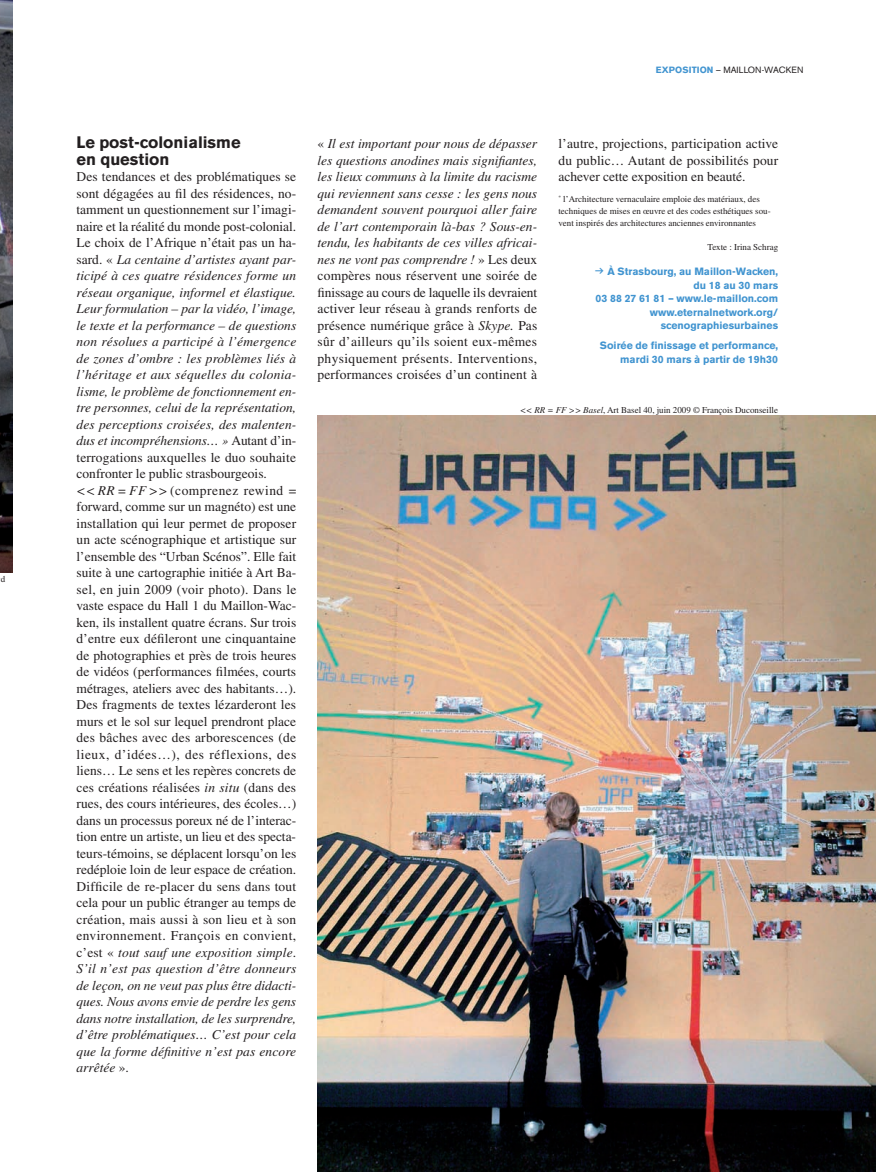
<style>
.page{position:relative;width:876px;height:1174px;background:#fff}
.page>*{position:absolute;margin:0;border:0;box-sizing:border-box;transform-origin:0 0}
.t1{font:700 16.5px/16.5px "Akzidenz Grotesk BE";color:#231f20}
.t2{font:13.5px/16.5px "Times";color:#231f20}
.t3{font:italic 13.5px/16.5px "Times";color:#231f20;text-align:justify}
.t4{font:700 10.5px/13.5px "Akzidenz Grotesk BE";color:#4194d0;text-align:right}
.t5{font:9px/12px "Times";color:#231f20}
.t6{font:9px "Akzidenz Grotesk BE";color:#231f20}
.t7{font:700 9px "Akzidenz Grotesk BE";color:#4194d0}
.s1{font-style:italic}
.s2{font-style:normal}
.s3{font-family:"FRAC"}
</style>
<div class="page">
<img style="left:0;top:0;width:13px;height:573px">
<img style="left:317px;top:416px;width:559px;height:755px">
<p class="t5" style="left:1px;top:572px;width:6px">d</p>
<p class="t7" style="left:656px;top:64px;width:20px">exposi</p>
<p class="t7" style="left:692px;top:64px;width:12px">tion</p>
<p class="t6" style="left:716px;top:64px;width:14px">– MAILLON</p>
<p class="t6" style="left:762px;top:64px;width:11px">-WACKEN</p>
<p class="t1" style="left:77px;top:134px;width:166px">Le post-colonialisme en question</p>
<p class="t2" style="left:77px;top:168px;width:221px">Des tendances et des problématiques se sont dégagées au fil des résidences, no&shy;tamment un questionnement sur l’imagi&shy;naire et la réalité du monde post-colonial.<br>Le choix de l’Afrique n’était pas un ha&shy;sard. « <span class="s1">La centaine d’artistes ayant par&shy;ticipé à ces quatre résidences forme un réseau organique, informel et élastique.<br>Leur formulation – par la vidéo, l’image, le texte et la performance – de questions non résolues a participé à l’émergence de zones d’ombre : les problèmes liés à l’héritage et aux séquelles du colonia&shy;lisme, le problème de fonctionnement en&shy;tre personnes, celui de la représentation, des perceptions croisées, des malenten&shy;dus et incompréhensions… »</span> Autant d’in&shy;terrogations auxquelles le duo souhaite confronter le public strasbourgeois.<br><span class="s1">&lt;&lt; RR = FF &gt;&gt;</span> (comprenez rewind = forward, comme sur un magnéto) est une installation qui leur permet de proposer un acte scénographique et artistique sur l’ensemble des “Urban Scénos”. Elle fait suite à une cartographie initiée à Art Ba&shy;sel, en juin 2009 (voir photo). Dans le vaste espace du Hall 1 du Maillon-Wac&shy;ken, ils installent quatre écrans. Sur trois d’entre eux défileront une cinquantaine de photographies et près de trois heures de vidéos (performances filmées, courts métrages, ateliers avec des habitants…).<br>Des fragments de textes lézarderont les murs et le sol sur lequel prendront place des bâches avec des arborescences (de lieux, d’idées…), des réflexions, des liens… Le sens et les repères concrets de ces créations réalisées <span class="s1">in situ</span> (dans des rues, des cours intérieures, des écoles…) dans un processus poreux né de l’interac&shy;tion entre un artiste, un lieu et des specta&shy;teurs-témoins, se déplacent lorsqu’on les redéploie loin de leur espace de création.<br>Difficile de re-placer du sens dans tout cela pour un public étranger au temps de création, mais aussi à son lieu et à son environnement. François en convient, c’est « <span class="s1">tout sauf une exposition simple</span>.<br><span class="s1">S’il n’est pas question d’être donneurs de leçon, on ne veut pas plus être didacti&shy;ques. Nous avons envie de perdre les gens dans notre installation, de les surprendre, d’être problématiques… C’est pour cela que la forme définitive n’est pas encore arrêtée</span> ».</p>
<p class="t3" style="left:317px;top:135px;width:221px"><span class="s2">«</span> Il est important pour nous de dépasser les questions anodines mais signifiantes, les lieux communs à la limite du racisme qui reviennent sans cesse : les gens nous demandent souvent pourquoi aller faire de l’art contemporain là-bas ? Sous-en&shy;tendu, les habitants de ces villes africai&shy;nes ne vont pas comprendre ! <span class="s2">» Les deux compères nous réservent une soirée de finissage au cours de laquelle ils devraient activer leur réseau à grands renforts de présence numérique grâce à</span> Skype. <span class="s2">Pas sûr d’ailleurs qu’ils soient eux-mêmes physiquement présents. Interventions, performances croisées d’un continent à</span></p>
<p class="t2" style="left:558px;top:135px;width:221px;text-align:justify">l’autre, projections, participation active du public… Autant de possibilités pour achever cette exposition en beauté.</p>
<p class="t5" style="left:558px;top:193px;width:214px"><sup>*</sup> l’Architecture vernaculaire emploie des matériaux, des techniques de mises en œuvre et des codes esthétiques sou&shy;vent inspirés des architectures anciennes environnantes</p>
<p class="t5" style="left:707px;top:241px;width:72px">Texte : Irina Schrag</p>
<p class="t4" style="left:595px;top:265px;width:184px"><span class="s3">m</span> À Strasbourg, au Maillon-Wacken, du 18 au 30 mars<br>03 88 27 61 81 – www.le-maillon.com www.eternalnetwork.org/ scenographiesurbaines</p>
<p class="t4" style="left:600px;top:339px;width:180px">Soirée de finissage et performance, mardi 30 mars à partir de 19h30</p>
<p class="t5" style="left:520px;top:404px;width:259px"><span class="s1">&lt;&lt; RR = FF &gt;&gt; Basel</span>, Art Basel 40, juin 2009 © François Duconseille</p>
</div>
